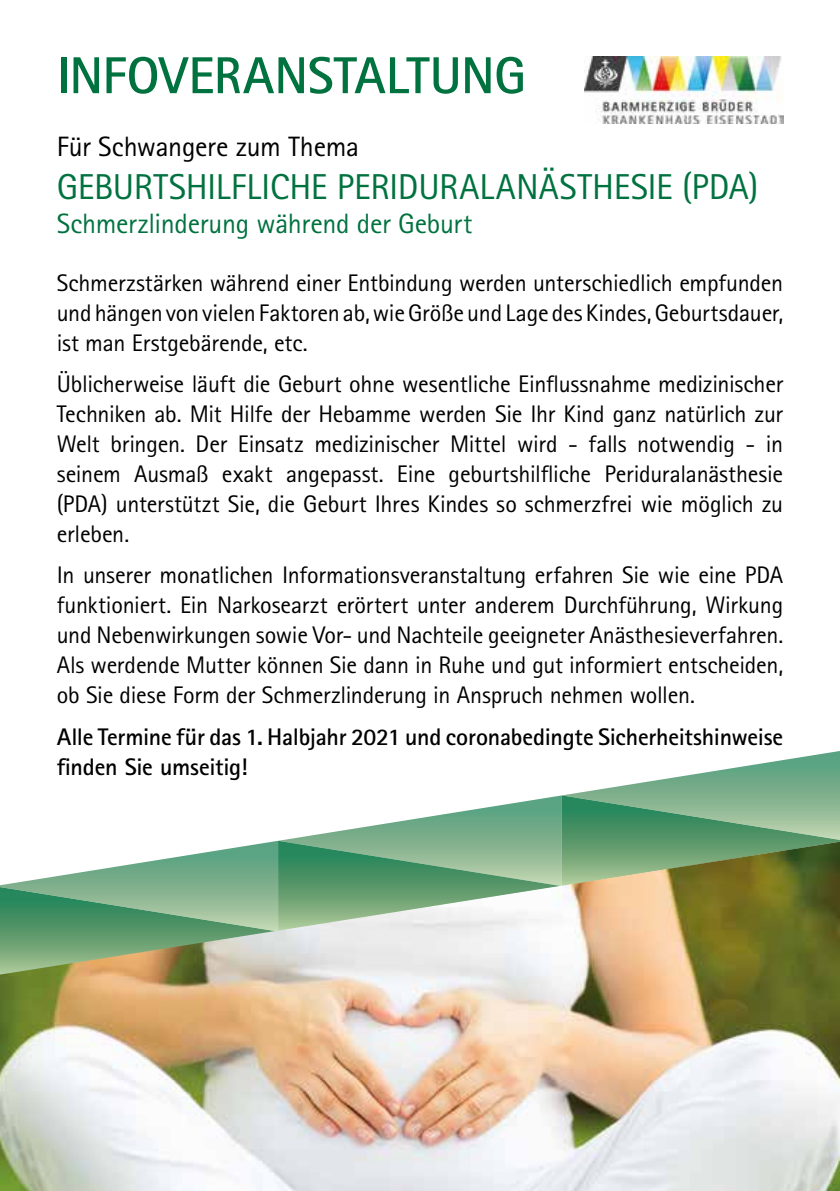
<style>
.page{position:relative;width:840px;height:1191px;background:#fff}
.page>*{position:absolute;margin:0;border:0;box-sizing:border-box;transform-origin:0 0}
.t1{font:700 52px "Rotis Sans Serif Pro";letter-spacing:-.01em;color:#00723f}
.t2{font:36px "Rotis Sans Serif Pro";letter-spacing:-.01em;color:#00723f}
.t3{font:28px "Rotis Sans Serif Pro";letter-spacing:-.01em;color:#00723f}
.t4{font:28px "Rotis Sans Serif Pro";letter-spacing:-.01em;color:#000}
.t5{font:24px/30px "Rotis Sans Serif Pro";letter-spacing:-.01em;color:#000;text-align:justify}
.t6{font:700 24px/30px "Rotis Sans Serif Pro";letter-spacing:-.01em;color:#000}
</style>
<div class="page">
<img style="left:584px;top:57px;width:198px;height:67px">
<svg style="left:277px;top:751px;width:562px;height:90px"></svg>
<img style="left:0;top:841px;width:839px;height:350px">
<h1 class="t1" style="left:57px;top:43px;width:470px">INFOVERANSTALTUNG</h1>
<p class="t4" style="left:57px;top:130px;width:304px">Für Schwangere zum Thema</p>
<h2 class="t2" style="left:57px;top:166px;width:703px">GEBURTSHILFLICHE PERIDURALANÄSTHESIE (PDA)</h2>
<p class="t3" style="left:57px;top:207px;width:417px">Schmerzlinderung während der Geburt</p>
<p class="t5" style="left:57px;top:268px;width:727px">Schmerzstärken während einer Entbindung werden unterschiedlich empfunden und hängen von vielen Faktoren ab, wie Größe und Lage des Kindes, Geburtsdauer, ist man Erstgebärende, etc.</p>
<p class="t5" style="left:57px;top:369px;width:727px">Üblicherweise läuft die Geburt ohne wesentliche Einflussnahme medizinischer Techniken ab. Mit Hilfe der Hebamme werden Sie Ihr Kind ganz natürlich zur Welt bringen. Der Einsatz medizinischer Mittel wird - falls notwendig - in seinem Ausmaß exakt angepasst. Eine geburtshilfliche Periduralanästhesie (PDA) unterstützt Sie, die Geburt Ihres Kindes so schmerzfrei wie möglich zu erleben.</p>
<p class="t5" style="left:57px;top:560px;width:727px">In unserer monatlichen Informationsveranstaltung erfahren Sie wie eine PDA funktioniert. Ein Narkosearzt erörtert unter anderem Durchführung, Wirkung und Nebenwirkungen sowie Vor- und Nachteile geeigneter Anästhesieverfahren.<br>Als werdende Mutter können Sie dann in Ruhe und gut informiert entscheiden, ob Sie diese Form der Schmerzlinderung in Anspruch nehmen wollen.</p>
<p class="t6" style="left:57px;top:721px;width:727px">Alle Termine für das 1. Halbjahr 2021 und coronabedingte Sicherheitshinweise finden Sie umseitig!</p>
</div>
